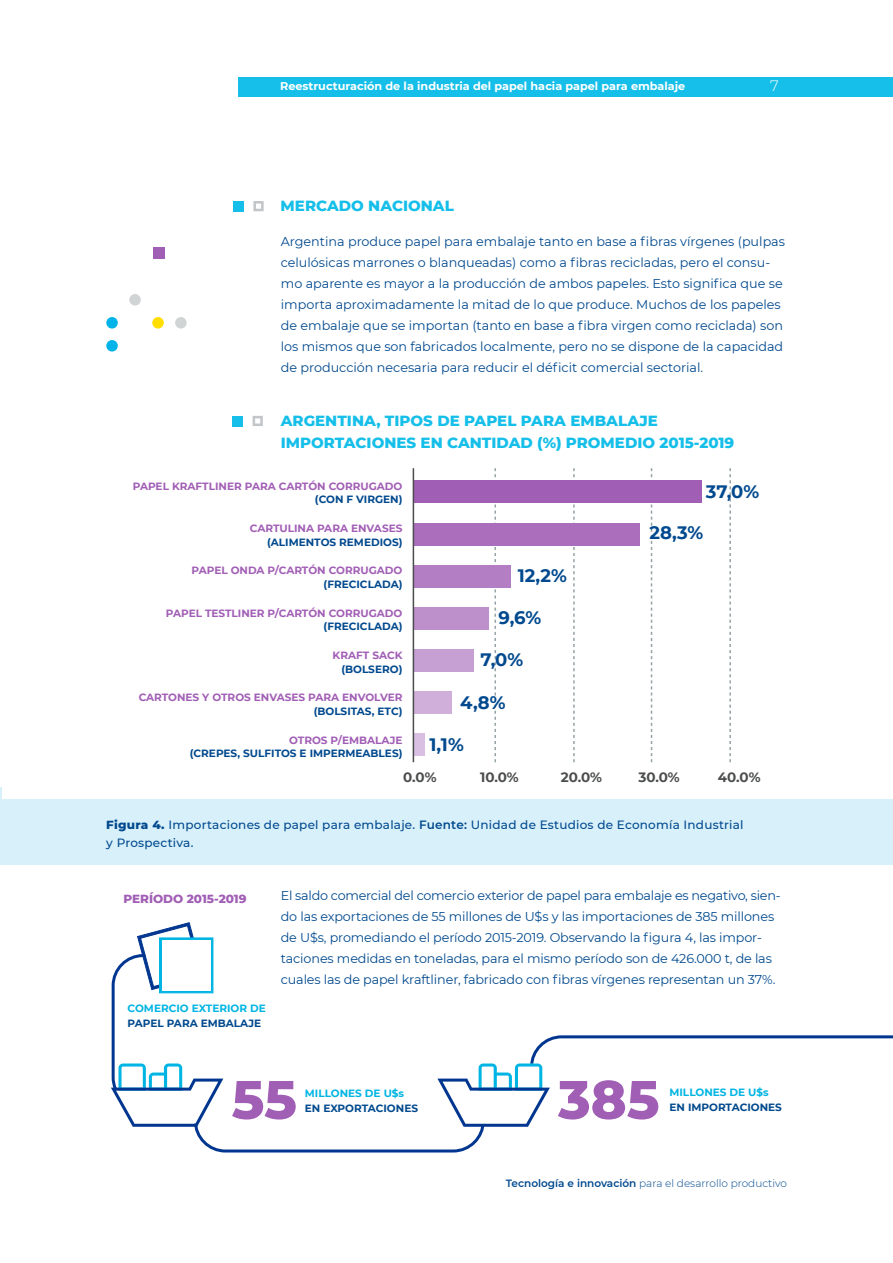
<style>
.page{position:relative;width:893px;height:1263px;background:#fff}
.page>*{position:absolute;margin:0;border:0;box-sizing:border-box;transform-origin:0 0}
.t1{font:800 54px "Montserrat";color:#a15eb5}
.SUBTITULO_1{font:700 18px "Montserrat";color:#01498e}
.t2{font:800 15px/22.5px "Montserrat";color:#15bfe9}
.t3{font:300 15px "Montserrat";color:#fff}
.SUBTITULO_1-2{font:700 13.5px "Montserrat";color:#4b4c4d}
.SUBTITULO_1-3{font:12.75px/21px "Montserrat";letter-spacing:-.01em;color:#01498e}
.párrafo_1{font:500 12px/18px "Montserrat";letter-spacing:.02em;color:#01498e}
.t4{font:800 12px "Montserrat";color:#a15eb5}
.t5{font:700 11.25px "Montserrat";color:#fff}
.SUBTITULO_1-4{font:700 10.5px "Montserrat";color:#a15eb5}
.SUBTITULO_1-5{font:700 10.5px "Montserrat";color:#01498e}
.t6{font:300 10.5px "Montserrat";color:#01498e}
.t7{font:700 10.5px "Montserrat";color:#00b5e3}
.s1{font-weight:800}
.s2{font-weight:600}
</style>
<div class="page">
<div style="left:238px;top:77px;width:655px;height:20px;background:#15bfe9"></div>
<hr style="left:0;top:787px;width:1px;height:64px;background:#d7f0f9">
<svg style="left:494px;top:468px;width:2px;height:294px"></svg>
<svg style="left:573px;top:468px;width:2px;height:294px"></svg>
<svg style="left:651px;top:468px;width:1px;height:294px"></svg>
<svg style="left:729px;top:468px;width:2px;height:294px"></svg>
<div style="left:414px;top:480px;width:288px;height:23px;background:#a15eb5"></div>
<div style="left:414px;top:523px;width:226px;height:22px;background:#aa6ebc"></div>
<div style="left:414px;top:565px;width:96px;height:22px;background:#b47ec4"></div>
<div style="left:414px;top:607px;width:75px;height:23px;background:#bd8fcb"></div>
<div style="left:414px;top:649px;width:59px;height:23px;background:#c69fd3"></div>
<div style="left:414px;top:691px;width:37px;height:23px;background:#d0afda"></div>
<div style="left:414px;top:733px;width:10px;height:23px;background:#d9bfe1"></div>
<hr style="left:413px;top:468px;width:1px;height:294px;background:#4b4c4d">
<div style="left:0;top:799px;width:893px;height:65px;background:#d7f0f9"></div>
<svg style="left:253px;top:201px;width:11px;height:10px"></svg>
<div style="left:233px;top:201px;width:10px;height:10px;background:#15bfe9"></div>
<svg style="left:253px;top:416px;width:10px;height:10px"></svg>
<div style="left:232px;top:416px;width:11px;height:10px;background:#15bfe9"></div>
<div style="left:106px;top:317px;width:12px;height:12px;background:#00b3e8;border-radius:50%"></div>
<div style="left:175px;top:317px;width:12px;height:12px;background:#d1d4d4;border-radius:50%"></div>
<div style="left:129px;top:294px;width:12px;height:12px;background:#d1d4d4;border-radius:50%"></div>
<div style="left:152px;top:317px;width:12px;height:12px;background:#ffde00;border-radius:50%"></div>
<div style="left:106px;top:340px;width:12px;height:12px;background:#00b3e8;border-radius:50%"></div>
<div style="left:153px;top:247px;width:12px;height:11px;background:#a15eb5"></div>
<svg style="left:111px;top:922px;width:782px;height:231px"></svg>
<p class="t5" style="left:280px;top:78px;width:407px">Reestructuración de la industria del papel hacia papel para embalaje</p>
<p class="t2" style="left:281px;top:194px;width:175px">MERCADO NACIONAL</p>
<p class="t3" style="left:770px;top:76px;width:10px">7</p>
<p class="SUBTITULO_1-3" style="left:281px;top:230px;width:506px">Argentina produce papel para embalaje tanto en base a fibras vírgenes (pulpas celulósicas marrones o blanqueadas) como a fibras recicladas, pero el consu&shy;mo aparente es mayor a la producción de ambos papeles. Esto significa que se importa aproximadamente la mitad de lo que produce. Muchos de los papeles de embalaje que se importan (tanto en base a fibra virgen como reciclada) son los mismos que son fabricados localmente, pero no se dispone de la capacidad de producción necesaria para reducir el déficit comercial sectorial.</p>
<p class="t2" style="left:281px;top:408px;width:455px">ARGENTINA, TIPOS DE PAPEL PARA EMBALAJE<br>IMPORTACIONES EN CANTIDAD (%) PROMEDIO 2015-2019</p>
<p class="SUBTITULO_1-4" style="left:133px;top:478px;width:271px">PAPEL KRAFTLINER PARA CARTÓN CORRUGADO</p>
<p class="SUBTITULO_1-5" style="left:315px;top:492px;width:89px">(CON F VIRGEN)</p>
<p class="SUBTITULO_1-4" style="left:250px;top:521px;width:154px">CARTULINA PARA ENVASES</p>
<p class="SUBTITULO_1-5" style="left:267px;top:534px;width:137px">(ALIMENTOS REMEDIOS)</p>
<p class="SUBTITULO_1-4" style="left:192px;top:563px;width:212px">PAPEL ONDA P/CARTÓN CORRUGADO</p>
<p class="SUBTITULO_1-5" style="left:324px;top:576px;width:80px">(FRECICLADA)</p>
<p class="SUBTITULO_1-4" style="left:166px;top:605px;width:238px">PAPEL TESTLINER P/CARTÓN CORRUGADO</p>
<p class="SUBTITULO_1-5" style="left:324px;top:619px;width:80px">(FRECICLADA)</p>
<p class="SUBTITULO_1-4" style="left:333px;top:648px;width:71px">KRAFT SACK</p>
<p class="SUBTITULO_1-5" style="left:341px;top:661px;width:63px">(BOLSERO)</p>
<p class="SUBTITULO_1-4" style="left:139px;top:690px;width:265px">CARTONES Y OTROS ENVASES PARA ENVOLVER</p>
<p class="SUBTITULO_1-5" style="left:314px;top:704px;width:90px">(BOLSITAS, ETC)</p>
<p class="SUBTITULO_1-4" style="left:289px;top:732px;width:115px">OTROS P/EMBALAJE</p>
<p class="SUBTITULO_1-5" style="left:190px;top:746px;width:214px">(CREPES, SULFITOS E IMPERMEABLES)</p>
<p class="SUBTITULO_1" style="left:706px;top:479px;width:55px">37,0%</p>
<p class="SUBTITULO_1" style="left:649px;top:520px;width:55px">28,3%</p>
<p class="SUBTITULO_1" style="left:518px;top:562px;width:51px">12,2%</p>
<p class="SUBTITULO_1" style="left:499px;top:605px;width:44px">9,6%</p>
<p class="SUBTITULO_1" style="left:480px;top:647px;width:44px">7,0%</p>
<p class="SUBTITULO_1" style="left:460px;top:689px;width:47px">4,8%</p>
<p class="SUBTITULO_1" style="left:429px;top:732px;width:36px">1,1%</p>
<p class="SUBTITULO_1-2" style="left:403px;top:767px;width:35px">0.0%</p>
<p class="SUBTITULO_1-2" style="left:480px;top:767px;width:40px">10.0%</p>
<p class="SUBTITULO_1-2" style="left:561px;top:767px;width:43px">20.0%</p>
<p class="SUBTITULO_1-2" style="left:638px;top:767px;width:43px">30.0%</p>
<p class="SUBTITULO_1-2" style="left:718px;top:767px;width:44px">40.0%</p>
<p class="párrafo_1" style="left:106px;top:816px;width:639px"><span class="s1">Figura 4.</span> Importaciones de papel para embalaje. <span class="s2">Fuente:</span> Unidad de Estudios de Economía Industrial y Prospectiva.</p>
<p class="t4" style="left:123px;top:890px;width:125px">PERÍODO 2015-2019</p>
<p class="t7" style="left:128px;top:1000px;width:140px">COMERCIO EXTERIOR DE</p>
<p class="SUBTITULO_1-5" style="left:128px;top:1015px;width:135px">PAPEL PARA EMBALAJE</p>
<p class="SUBTITULO_1-3" style="left:281px;top:884px;width:501px">El saldo comercial del comercio exterior de papel para embalaje es negativo, sien&shy;do las exportaciones de 55 millones de U$s y las importaciones de 385 millones de U$s, promediando el período 2015-2019. Observando la figura 4, las impor&shy;taciones medidas en toneladas, para el mismo período son de 426.000 t, de las cuales las de papel kraftliner, fabricado con fibras vírgenes representan un 37%.</p>
<p class="t1" style="left:232px;top:1060px;width:67px">55</p>
<p class="t7" style="left:305px;top:1086px;width:101px">MILLONES DE U$s</p>
<p class="SUBTITULO_1-5" style="left:305px;top:1101px;width:115px">EN EXPORTACIONES</p>
<p class="t1" style="left:558px;top:1060px;width:103px">385</p>
<p class="t7" style="left:669px;top:1085px;width:101px">MILLONES DE U$s</p>
<p class="SUBTITULO_1-5" style="left:669px;top:1100px;width:114px">EN IMPORTACIONES</p>
<p class="t6" style="left:506px;top:1176px;width:283px"><span class="s2">Tecnología e innovación</span> para el desarrollo productivo</p>
</div>
